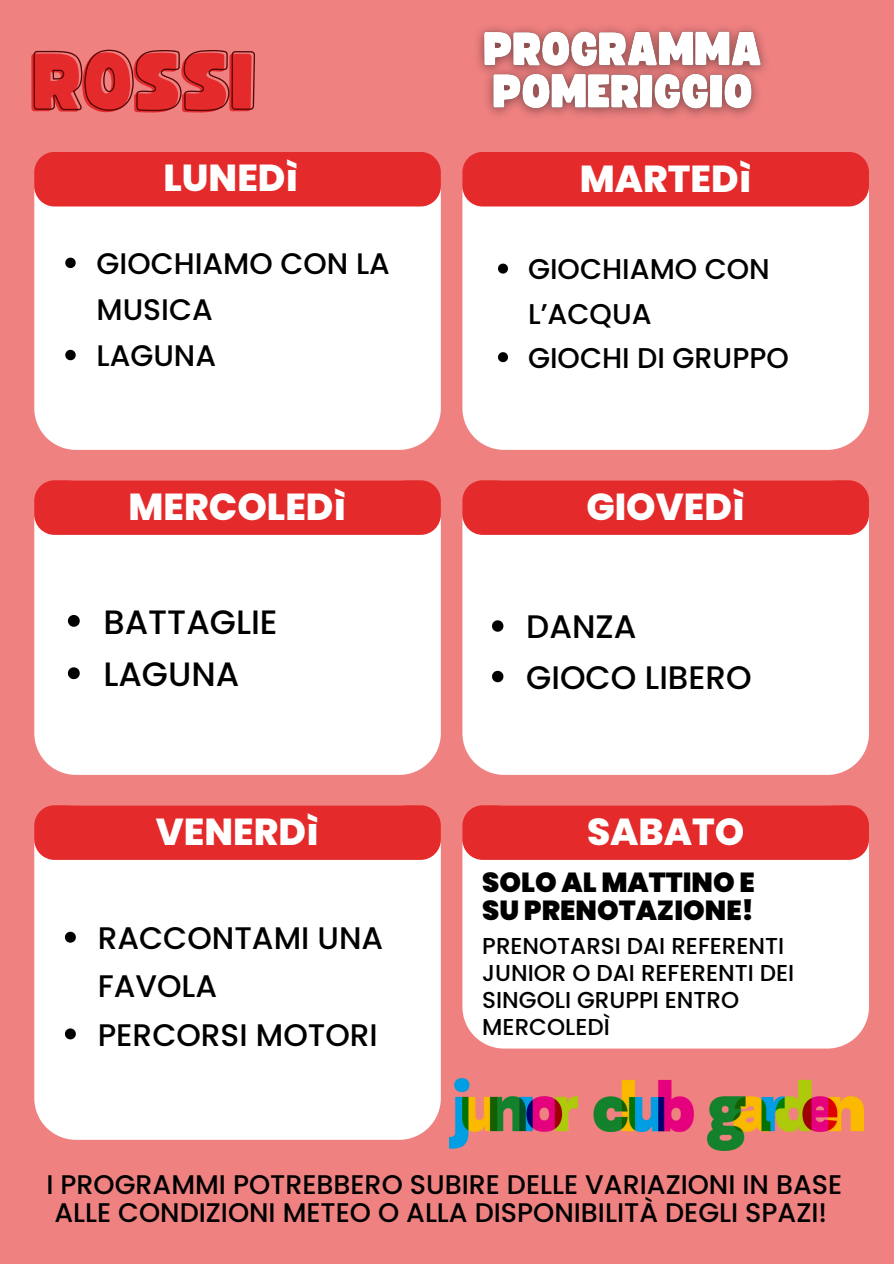
<style>
.page{position:relative;width:894px;height:1264px;background:#fff}
.page>*{position:absolute;margin:0;border:0;box-sizing:border-box;transform-origin:0 0}
.t1{font:81.9px "Funtastic";color:#e42a2a}
.t2{font:800 37.5px "Poppins";color:#fff}
.t3{font:500 33.75px "Poppins";color:#000}
.t4{font:500 32.55px "Poppins";color:#000}
.t5{font:500 31.2px/48.3px "Poppins";color:#000}
.t6{font:500 29.7px/46px "Poppins";color:#000}
.t7{font:500 28.5px/44.2px "Poppins";color:#000}
.t8{font:900 27.45px "Poppins";color:#000}
.t9{font:500 27px/27px "Poppins";color:#000}
.t10{font:500 22.95px/27px "Poppins";color:#000}
</style>
<div class="page">
<div style="left:0;top:0;width:893px;height:1263px;background:#ef8181"></div>
<div style="left:34px;top:480px;width:406px;height:295px;background:#fff"></div>
<div style="left:462px;top:480px;width:406px;height:295px;background:#fff"></div>
<div style="left:34px;top:152px;width:406px;height:298px;background:#fff"></div>
<div style="left:462px;top:152px;width:406px;height:298px;background:#fff"></div>
<div style="left:462px;top:152px;width:406px;height:54px;background:#e42a2a;border-radius:20px"></div>
<div style="left:34px;top:152px;width:406px;height:54px;background:#e42a2a;border-radius:20px"></div>
<div style="left:34px;top:480px;width:406px;height:55px;background:#e42a2a;border-radius:20px"></div>
<div style="left:462px;top:480px;width:406px;height:55px;background:#e42a2a;border-radius:20px"></div>
<div style="left:34px;top:805px;width:406px;height:334px;background:#fff"></div>
<div style="left:462px;top:805px;width:406px;height:243px;background:#fff"></div>
<div style="left:34px;top:805px;width:406px;height:54px;background:#e42a2a;border-radius:20px"></div>
<div style="left:462px;top:805px;width:406px;height:54px;background:#e42a2a;border-radius:20px"></div>
<svg style="left:33px;top:49px;width:222px;height:63px"></svg>
<svg style="left:65px;top:258px;width:11px;height:10px"></svg>
<svg style="left:65px;top:350px;width:11px;height:10px"></svg>
<svg style="left:498px;top:263px;width:10px;height:10px"></svg>
<svg style="left:498px;top:352px;width:10px;height:10px"></svg>
<svg style="left:68px;top:615px;width:12px;height:11px"></svg>
<svg style="left:68px;top:667px;width:12px;height:12px"></svg>
<svg style="left:65px;top:931px;width:11px;height:11px"></svg>
<svg style="left:65px;top:1028px;width:11px;height:11px"></svg>
<svg style="left:492px;top:620px;width:11px;height:11px"></svg>
<svg style="left:492px;top:671px;width:11px;height:11px"></svg>
<img style="left:478px;top:27px;width:288px;height:89px">
<img style="left:449px;top:1078px;width:413px;height:72px">
<h1 class="t1" style="left:31px;top:46px;width:225px">ROSSI</h1>
<h4 class="t2" style="left:163px;top:151px;width:136px">LUNEDì</h4>
<p class="t2" style="left:579px;top:152px;width:173px">MARTEDì</p>
<p class="t6" style="left:96px;top:240px;width:295px">GIOCHIAMO CON LA<br>MUSICA</p>
<p class="t6" style="left:96px;top:333px;width:121px">LAGUNA</p>
<p class="t7" style="left:528px;top:247px;width:243px">GIOCHIAMO CON<br>L’ACQUA</p>
<h4 class="t7" style="left:528px;top:336px;width:262px">GIOCHI DI GRUPPO</h4>
<p class="t2" style="left:128px;top:480px;width:219px">MERCOLEDì</p>
<h4 class="t2" style="left:586px;top:480px;width:160px">GIOVEDì</h4>
<p class="t3" style="left:103px;top:598px;width:176px">BATTAGLIE</p>
<p class="t3" style="left:103px;top:650px;width:137px">LAGUNA</p>
<p class="t4" style="left:526px;top:604px;width:112px">DANZA</p>
<h3 class="t4" style="left:526px;top:654px;width:227px">GIOCO LIBERO</h3>
<h4 class="t2" style="left:156px;top:805px;width:165px">VENERDì</h4>
<p class="t2" style="left:587px;top:805px;width:159px">SABATO</p>
<h4 class="t5" style="left:98px;top:913px;width:287px">RACCONTAMI UNA<br>FAVOLA</h4>
<p class="t5" style="left:98px;top:1010px;width:281px">PERCORSI MOTORI</p>
<p class="t8" style="left:482px;top:863px;width:274px">SOLO AL MATTINO E</p>
<p class="t8" style="left:482px;top:891px;width:273px">SU PRENOTAZIONE!</p>
<p class="t10" style="left:482px;top:932px;width:313px">PRENOTARSI DAI REFERENTI<br>JUNIOR O DAI REFERENTI DEI<br>SINGOLI GRUPPI ENTRO<br>MERCOLEDÌ</p>
<p class="t9" style="left:46px;top:1171px;width:797px">I PROGRAMMI POTREBBERO SUBIRE DELLE VARIAZIONI IN BASE<br>ALLE CONDIZIONI METEO O ALLA DISPONIBILITÀ DEGLI SPAZI!</p>
</div>
